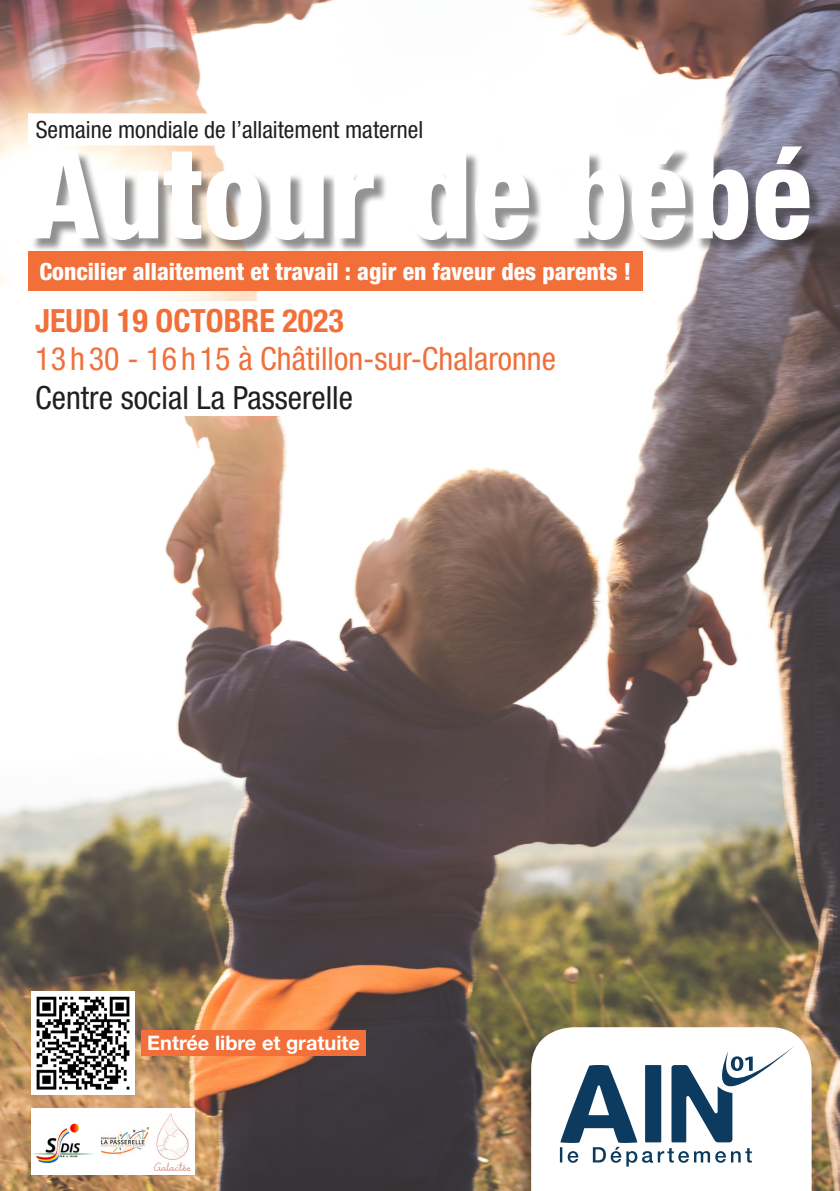
<style>
.page{position:relative;width:840px;height:1191px;background:#fff}
.page>*{position:absolute;margin:0;border:0;box-sizing:border-box;transform-origin:0 0}
.t1{font:800 condensed 124px "Helvetica Neue LT Pro";color:#fff}
.t2{font:condensed 32px/38.4px "Helvetica Neue LT Pro";color:#f26f39}
.t3{font:condensed 32px "Helvetica Neue LT Pro";color:#231f20}
.t4{font:800 condensed 23.8px "Helvetica Neue LT Pro";color:#fff}
.t5{font:condensed 23.8px "Helvetica Neue LT Pro";color:#231f20}
.t6{font:700 20px "Helvetica Neue LT Pro";color:#fff}
.s1{font-weight:700}
</style>
<div class="page">
<img style="left:0;top:0;width:839px;height:1191px">
<div style="left:509px;top:1028px;width:304px;height:163px;background:#231f20;opacity:.5"></div>
<svg style="left:531px;top:1027px;width:280px;height:164px"></svg>
<svg style="left:559px;top:1045px;width:235px;height:121px"></svg>
<div style="left:29px;top:114px;width:400px;height:31px;background:#fff"></div>
<div style="left:28px;top:113px;width:402px;height:33px;border:2px solid #fff"></div>
<div style="left:31px;top:148px;width:792px;height:105px;background:#231f20;opacity:.5"></div>
<div style="left:28px;top:252px;width:614px;height:39px;background:#f26f39"></div>
<div style="left:28px;top:302px;width:553px;height:114px;background:#fff"></div>
<div style="left:141px;top:1030px;width:224px;height:26px;background:#f26f39"></div>
<img style="left:31px;top:991px;width:104px;height:103px">
<div style="left:31px;top:1109px;width:163px;height:66px;background:#fff"></div>
<img style="left:101px;top:1128px;width:47px;height:26px">
<img style="left:154px;top:1113px;width:37px;height:57px">
<img style="left:32px;top:1123px;width:61px;height:40px">
<p class="t5" style="left:36px;top:115px;width:389px">Semaine mondiale de l’allaitement maternel</p>
<p class="t1" style="left:28px;top:118px;width:784px">Autour de bébé</p>
<p class="t4" style="left:39px;top:257px;width:593px">Concilier allaitement et travail : agir en faveur des parents !</p>
<p class="t2" style="left:35px;top:301px;width:522px"><span class="s1">JEUDI 19 OCTOBRE 2023<br></span>13 h 30 - 16 h 15 à Châtillon-sur-Chalaronne</p>
<p class="t3" style="left:35px;top:378px;width:319px">Centre social La Passerelle</p>
<p class="t6" style="left:147px;top:1030px;width:214px">Entrée libre et gratuite</p>
</div>
